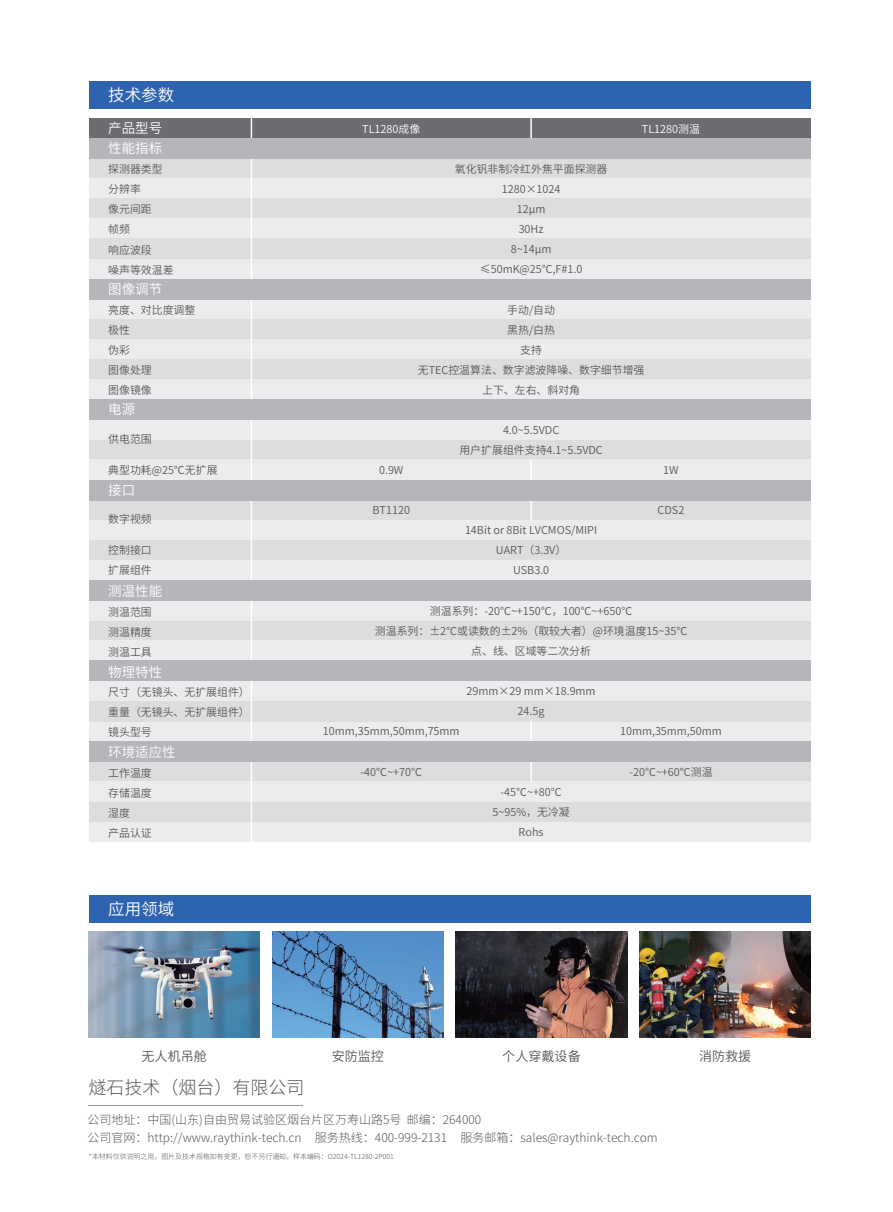
<style>
.page{position:relative;width:893px;height:1212px;background:#fff}
.page>*{position:absolute;margin:0;border:0;box-sizing:border-box;transform-origin:0 0}
.t1{font:300 18px "Source Han Sans CN";color:#57585a}
.t2{font:16.5px "Source Han Sans CN";color:#fff}
.t3{font:13.5px/20.7px "Source Han Sans CN";color:#fff}
.t4{font:13.05px "Source Han Sans CN";color:#57585a}
.t5{font:300 12px/18px "Source Han Sans CN";color:#57585a}
.t6{font:10.95px/20.1px "Source Han Sans CN";color:#57585a;text-align:center}
.t7{font:10.95px "Source Han Sans CN";color:#fff}
.t8{font:300 6.9px "Source Han Sans CN";color:#57585a}
</style>
<div class="page">
<div style="left:89px;top:440px;width:722px;height:20px;background:#dcdddf"></div>
<div style="left:89px;top:500px;width:722px;height:20px;background:#dcdddf"></div>
<div style="left:89px;top:118px;width:722px;height:20px;background:#6c6d70"></div>
<div style="left:89px;top:420px;width:722px;height:20px;background:#ececee"></div>
<div style="left:89px;top:621px;width:722px;height:20px;background:#dcdddf"></div>
<div style="left:89px;top:721px;width:722px;height:20px;background:#ececee"></div>
<div style="left:89px;top:701px;width:722px;height:20px;background:#dcdddf"></div>
<div style="left:89px;top:81px;width:722px;height:28px;background:#2d63af"></div>
<div style="left:89px;top:158px;width:722px;height:21px;background:#dcdddf"></div>
<div style="left:89px;top:179px;width:722px;height:20px;background:#ececee"></div>
<div style="left:89px;top:199px;width:722px;height:20px;background:#dcdddf"></div>
<div style="left:89px;top:219px;width:722px;height:20px;background:#ececee"></div>
<div style="left:89px;top:239px;width:722px;height:20px;background:#dcdddf"></div>
<div style="left:89px;top:259px;width:722px;height:20px;background:#ececee"></div>
<div style="left:89px;top:299px;width:722px;height:20px;background:#ececee"></div>
<div style="left:89px;top:319px;width:722px;height:20px;background:#dcdddf"></div>
<div style="left:89px;top:339px;width:722px;height:20px;background:#ececee"></div>
<div style="left:89px;top:359px;width:722px;height:20px;background:#dcdddf"></div>
<div style="left:89px;top:379px;width:722px;height:21px;background:#ececee"></div>
<div style="left:89px;top:460px;width:722px;height:20px;background:#ececee"></div>
<div style="left:89px;top:520px;width:722px;height:20px;background:#ececee"></div>
<div style="left:89px;top:540px;width:722px;height:20px;background:#dcdddf"></div>
<div style="left:89px;top:560px;width:722px;height:20px;background:#ececee"></div>
<div style="left:89px;top:600px;width:722px;height:21px;background:#ececee"></div>
<div style="left:89px;top:641px;width:722px;height:20px;background:#ececee"></div>
<div style="left:89px;top:681px;width:722px;height:20px;background:#ececee"></div>
<div style="left:89px;top:822px;width:722px;height:20px;background:#ececee"></div>
<div style="left:89px;top:802px;width:722px;height:20px;background:#dcdddf"></div>
<div style="left:89px;top:761px;width:722px;height:20px;background:#dcdddf"></div>
<div style="left:89px;top:781px;width:722px;height:20px;background:#ececee"></div>
<hr style="left:251px;top:118px;width:1px;height:724px;background:#fff">
<div style="left:89px;top:138px;width:722px;height:20px;background:#b5b6ba"></div>
<div style="left:89px;top:279px;width:722px;height:20px;background:#b5b6ba"></div>
<div style="left:89px;top:896px;width:722px;height:27px;background:#2d63af"></div>
<div style="left:89px;top:580px;width:722px;height:20px;background:#b5b6ba"></div>
<hr style="left:530px;top:118px;width:2px;height:20px;background:#fff">
<hr style="left:530px;top:460px;width:2px;height:20px;background:#fff">
<hr style="left:530px;top:500px;width:2px;height:20px;background:#fff">
<hr style="left:530px;top:721px;width:2px;height:20px;background:#fff">
<hr style="left:530px;top:761px;width:2px;height:20px;background:#fff">
<div style="left:89px;top:400px;width:722px;height:20px;background:#b5b6ba"></div>
<div style="left:89px;top:480px;width:722px;height:20px;background:#b5b6ba"></div>
<div style="left:89px;top:661px;width:722px;height:20px;background:#b5b6ba"></div>
<div style="left:89px;top:741px;width:722px;height:20px;background:#b5b6ba"></div>
<hr style="left:89px;top:1105px;width:214px;height:1px;background:#939598">
<img style="left:639px;top:931px;width:172px;height:107px">
<img style="left:456px;top:931px;width:171px;height:107px">
<img style="left:272px;top:931px;width:172px;height:107px">
<img style="left:89px;top:931px;width:171px;height:107px">
<h2 class="t2" style="left:108px;top:86px;width:67px">技术参数</h2>
<p class="t3" style="left:108px;top:118px;width:55px">产品型号性能指标</p>
<p class="t6" style="left:108px;top:159px;width:67px;text-align:left">探测器类型分辨率<br>像元间距<br>帧频<br>响应波段<br>噪声等效温差</p>
<p class="t6" style="left:108px;top:300px;width:89px;text-align:left">亮度、对比度调整极性<br>伪彩<br>图像处理<br>图像镜像</p>
<p class="t3" style="left:108px;top:279px;width:55px">图像调节</p>
<p class="t3" style="left:108px;top:399px;width:28px">电源</p>
<p class="t6" style="left:108px;top:429px;width:45px">供电范围</p>
<p class="t6" style="left:108px;top:461px;width:111px">典型功耗@25℃无扩展</p>
<p class="t3" style="left:108px;top:480px;width:28px">接口</p>
<p class="t6" style="left:108px;top:509px;width:45px">数字视频</p>
<p class="t6" style="left:108px;top:540px;width:45px;text-align:left">控制接口扩展组件</p>
<p class="t3" style="left:108px;top:581px;width:55px">测温性能</p>
<p class="t6" style="left:108px;top:602px;width:45px;text-align:justify">测温范围测温精度测温工具</p>
<p class="t3" style="left:108px;top:661px;width:55px">物理特性</p>
<p class="t6" style="left:108px;top:682px;width:143px;text-align:justify">尺寸（无镜头、无扩展组件）重量（无镜头、无扩展组件）镜头型号</p>
<p class="t3" style="left:108px;top:742px;width:69px">环境适应性</p>
<p class="t6" style="left:108px;top:763px;width:45px;text-align:left">工作温度存储温度湿度<br>产品认证</p>
<h2 class="t2" style="left:108px;top:900px;width:67px">应用领域</h2>
<p class="t7" style="left:362px;top:123px;width:60px">TL1280成像</p>
<p class="t7" style="left:642px;top:123px;width:60px">TL1280测温</p>
<p class="t6" style="left:455px;top:159px;width:154px">氧化钒非制冷红外焦平面探测器<br>1280×1024<br>12μm<br>30Hz<br>8~14μm<br>≤50mK@25℃,F#1.0</p>
<p class="t6" style="left:418px;top:300px;width:228px">手动/自动<br>黑热/白热<br>支持<br>无TEC控温算法、数字滤波降噪、数字细节增强上下、左右、斜对角</p>
<p class="t6" style="left:459px;top:420px;width:145px">4.0~5.5VDC<br>用户扩展组件支持4.1~5.5VDC</p>
<p class="t6" style="left:379px;top:460px;width:26px">0.9W</p>
<p class="t6" style="left:663px;top:460px;width:17px">1W</p>
<p class="t6" style="left:373px;top:500px;width:39px">BT1120</p>
<p class="t6" style="left:658px;top:500px;width:28px">CDS2</p>
<p class="t6" style="left:465px;top:520px;width:134px">14Bit or 8Bit LVCMOS/MIPI<br>UART（3.3V）<br>USB3.0</p>
<p class="t6" style="left:375px;top:601px;width:314px">测温系列：-20℃~+150℃，100℃~+650℃<br>测温系列：±2℃或读数的±2%（取较大者）@环境温度15~35℃点、线、区域等二次分析</p>
<p class="t6" style="left:467px;top:681px;width:131px">29mm×29 mm×18.9mm<br>24.5g</p>
<p class="t6" style="left:323px;top:722px;width:138px">10mm,35mm,50mm,75mm</p>
<p class="t6" style="left:620px;top:722px;width:103px">10mm,35mm,50mm</p>
<p class="t6" style="left:361px;top:762px;width:63px">-40℃~+70℃</p>
<p class="t6" style="left:629px;top:762px;width:85px">-20℃~+60℃测温</p>
<p class="t6" style="left:492px;top:782px;width:79px">-45℃~+80℃<br>5~95%，无冷凝<br>Rohs</p>
<p class="t4" style="left:142px;top:1049px;width:67px">无人机吊舱</p>
<p class="t4" style="left:332px;top:1049px;width:54px">安防监控</p>
<p class="t4" style="left:502px;top:1049px;width:80px">个人穿戴设备</p>
<p class="t4" style="left:699px;top:1049px;width:54px">消防救援</p>
<h1 class="t1" style="left:89px;top:1077px;width:217px">燧石技术（烟台）有限公司</h1>
<p class="t5" style="left:87px;top:1111px;width:572px">公司地址：中国(山东)自由贸易试验区烟台片区万寿山路5号 邮编：264000<br>公司官网：http://www.raythink-tech.cn 服务热线：400-999-2131 服务邮箱：sales@raythink-tech.com</p>
<p class="t8" style="left:89px;top:1153px;width:307px">*本材料仅供说明之用，图片及技术规格如有变更，恕不另行通知。样本编码：O2024-TL1280-2P001</p>
</div>
